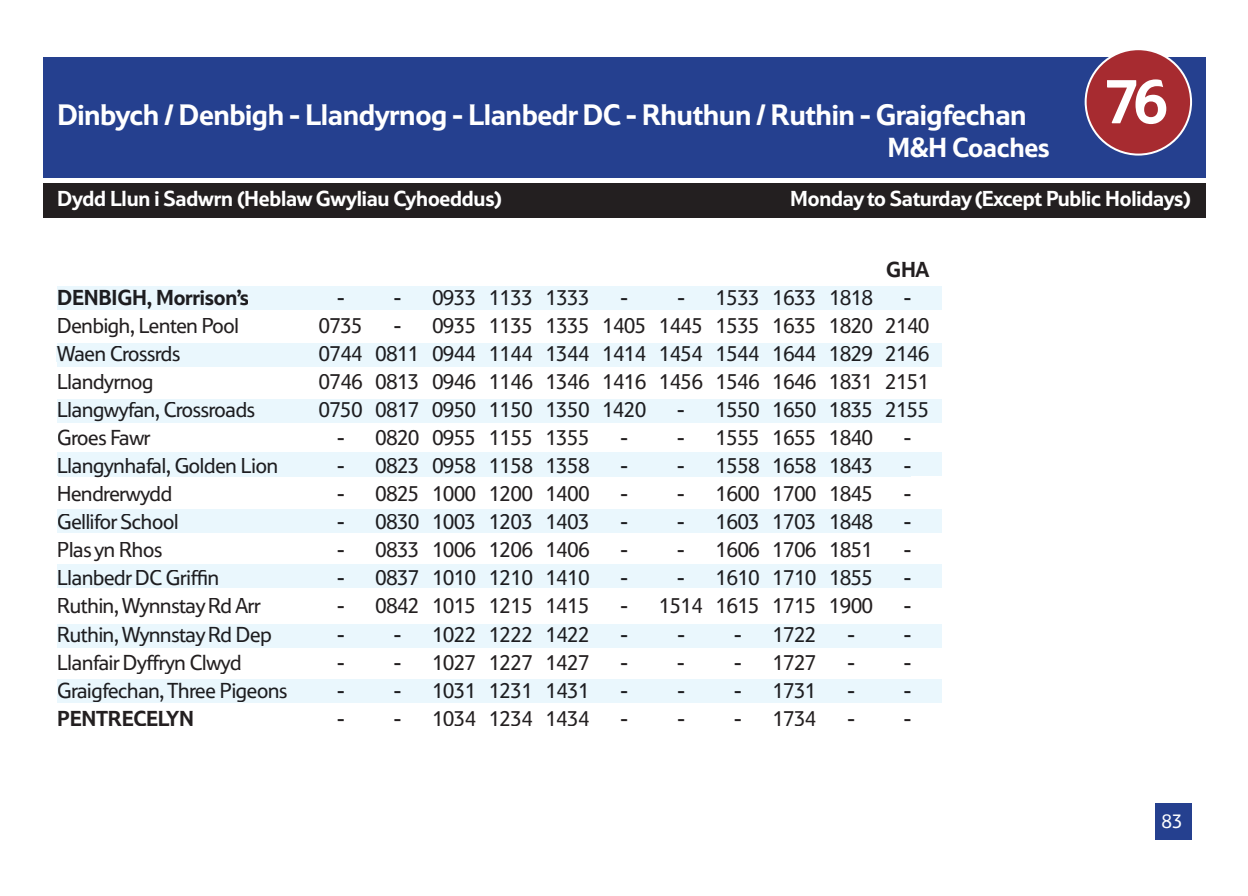
<style>
.page{position:relative;width:1248px;height:896px;background:#fff}
.page>*{position:absolute;margin:0;border:0;box-sizing:border-box;transform-origin:0 0}
.t1{font:700 30px "Tesco";letter-spacing:-.04em;color:#fff}
.t2{font:700 28px "Tesco";letter-spacing:-.04em;color:#fff}
.t3{font:22px "Tesco";letter-spacing:-.04em;color:#231f20}
.t4{font:22px "Tesco";letter-spacing:-.04em;color:#1d1d20}
.t5{font:700 22px "Tesco";letter-spacing:-.04em;color:#fff}
.t6{font:700 22px "Tesco";letter-spacing:-.04em;color:#1d1d20}
.t7{font:700 22px "Tesco";letter-spacing:-.04em;color:#231f20}
.t8{font:20px "Tesco";color:#fff}
.s1{font-size:64px}
</style>
<div class="page">
<div style="left:57px;top:624px;width:884px;height:23px;background:#eaf7fd"></div>
<div style="left:57px;top:679px;width:884px;height:24px;background:#eaf7fd"></div>
<div style="left:57px;top:286px;width:884px;height:24px;background:#eaf7fd"></div>
<div style="left:57px;top:452px;width:884px;height:24px;background:#eaf7fd"></div>
<div style="left:57px;top:509px;width:884px;height:24px;background:#eaf7fd"></div>
<div style="left:57px;top:564px;width:884px;height:24px;background:#eaf7fd"></div>
<div style="left:57px;top:343px;width:884px;height:24px;background:#eaf7fd"></div>
<div style="left:57px;top:399px;width:884px;height:23px;background:#eaf7fd"></div>
<div style="left:43px;top:183px;width:1163px;height:35px;background:#231f20"></div>
<div style="left:43px;top:57px;width:1163px;height:121px;background:#25408f"></div>
<div style="left:1085px;top:49px;width:105px;height:106px;background:#a72b30;border-radius:50%"></div>
<div style="left:1084px;top:48px;width:107px;height:108px;border:2px solid #fff;border-radius:50%"></div>
<div style="left:1155px;top:803px;width:36px;height:36px;background:#25408f"></div>
<h1 class="t1" style="left:57px;top:97px;width:1112px">Dinbych / Denbigh - Llandyrnog - Llanbedr DC - Rhuthun / Ruthin - Graigfechan <span class="s1">76</span></h1>
<p class="t2" style="left:887px;top:131px;width:164px">M&amp;H Coaches</p>
<p class="t5" style="left:57px;top:186px;width:447px">Dydd Llun i Sadwrn (Heblaw Gwyliau Cyhoeddus)</p>
<p class="t5" style="left:789px;top:186px;width:403px">Monday to Saturday (Except Public Holidays)</p>
<p class="t7" style="left:885px;top:257px;width:45px">GHA</p>
<p class="t6" style="left:57px;top:285px;width:194px">DENBIGH, Morrison’s</p>
<p class="t4" style="left:337px;top:285px;width:66px">- -</p>
<p class="t4" style="left:432px;top:285px;width:159px">0933 1133 1333</p>
<p class="t4" style="left:620px;top:285px;width:66px">- -</p>
<p class="t4" style="left:715px;top:285px;width:159px">1533 1633 1818</p>
<p class="t4" style="left:903px;top:285px;width:10px">-</p>
<p class="t3" style="left:57px;top:313px;width:184px">Denbigh, Lenten Pool</p>
<p class="t3" style="left:318px;top:313px;width:46px">0735</p>
<p class="t3" style="left:393px;top:313px;width:537px">- 0935 1135 1335 1405 1445 1535 1635 1820 2140</p>
<p class="t4" style="left:57px;top:341px;width:126px">Waen Crossrds</p>
<p class="t4" style="left:318px;top:341px;width:612px">0744 0811 0944 1144 1344 1414 1454 1544 1644 1829 2146</p>
<p class="t3" style="left:57px;top:369px;width:98px">Llandyrnog</p>
<p class="t3" style="left:318px;top:369px;width:612px">0746 0813 0946 1146 1346 1416 1456 1546 1646 1831 2151</p>
<p class="t4" style="left:57px;top:397px;width:200px">Llangwyfan, Crossroads</p>
<p class="t4" style="left:318px;top:397px;width:329px">0750 0817 0950 1150 1350 1420</p>
<p class="t4" style="left:677px;top:397px;width:254px">- 1550 1650 1835 2155</p>
<p class="t3" style="left:57px;top:425px;width:96px">Groes Fawr</p>
<p class="t3" style="left:336px;top:425px;width:254px">- 0820 0955 1155 1355</p>
<p class="t3" style="left:620px;top:425px;width:66px">- -</p>
<p class="t3" style="left:715px;top:425px;width:159px">1555 1655 1840</p>
<p class="t3" style="left:903px;top:425px;width:10px">-</p>
<p class="t3" style="left:57px;top:453px;width:223px">Llangynhafal, Golden Lion</p>
<p class="t3" style="left:337px;top:453px;width:254px">- 0823 0958 1158 1358</p>
<p class="t3" style="left:620px;top:453px;width:66px">- -</p>
<p class="t3" style="left:715px;top:453px;width:159px">1558 1658 1843</p>
<p class="t3" style="left:903px;top:453px;width:10px">-</p>
<p class="t3" style="left:57px;top:481px;width:117px">Hendrerwydd</p>
<p class="t3" style="left:337px;top:481px;width:254px">- 0825 1000 1200 1400</p>
<p class="t3" style="left:620px;top:481px;width:66px">- -</p>
<p class="t3" style="left:715px;top:481px;width:159px">1600 1700 1845</p>
<p class="t3" style="left:903px;top:481px;width:10px">-</p>
<p class="t4" style="left:57px;top:509px;width:123px">Gellifor School</p>
<p class="t4" style="left:337px;top:509px;width:254px">- 0830 1003 1203 1403</p>
<p class="t4" style="left:620px;top:509px;width:66px">- -</p>
<p class="t4" style="left:715px;top:509px;width:159px">1603 1703 1848</p>
<p class="t4" style="left:903px;top:509px;width:10px">-</p>
<p class="t3" style="left:57px;top:537px;width:108px">Plas yn Rhos</p>
<p class="t3" style="left:337px;top:537px;width:254px">- 0833 1006 1206 1406</p>
<p class="t3" style="left:620px;top:537px;width:66px">- -</p>
<p class="t3" style="left:715px;top:537px;width:159px">1606 1706 1851</p>
<p class="t3" style="left:903px;top:537px;width:10px">-</p>
<p class="t4" style="left:57px;top:565px;width:164px">Llanbedr DC Griffin</p>
<p class="t4" style="left:337px;top:565px;width:254px">- 0837 1010 1210 1410</p>
<p class="t4" style="left:620px;top:565px;width:66px">- -</p>
<p class="t4" style="left:715px;top:565px;width:159px">1610 1710 1855</p>
<p class="t4" style="left:903px;top:565px;width:10px">-</p>
<p class="t3" style="left:57px;top:593px;width:206px">Ruthin, Wynnstay Rd Arr</p>
<p class="t3" style="left:337px;top:593px;width:254px">- 0842 1015 1215 1415</p>
<p class="t3" style="left:620px;top:593px;width:254px">- 1514 1615 1715 1900</p>
<p class="t3" style="left:903px;top:593px;width:10px">-</p>
<p class="t4" style="left:57px;top:621px;width:217px">Ruthin, Wynnstay Rd Dep</p>
<p class="t4" style="left:337px;top:621px;width:66px">- -</p>
<p class="t4" style="left:432px;top:621px;width:159px">1022 1222 1422</p>
<p class="t4" style="left:620px;top:621px;width:66px">- -</p>
<p class="t4" style="left:733px;top:621px;width:84px">- 1722</p>
<p class="t4" style="left:847px;top:621px;width:66px">- -</p>
<p class="t3" style="left:57px;top:649px;width:187px">Llanfair Dyffryn Clwyd</p>
<p class="t3" style="left:336px;top:649px;width:66px">- -</p>
<p class="t3" style="left:432px;top:649px;width:159px">1027 1227 1427</p>
<p class="t3" style="left:620px;top:649px;width:66px">- -</p>
<p class="t3" style="left:733px;top:649px;width:84px">- 1727</p>
<p class="t3" style="left:847px;top:649px;width:66px">- -</p>
<p class="t4" style="left:57px;top:677px;width:233px">Graigfechan, Three Pigeons</p>
<p class="t4" style="left:337px;top:677px;width:66px">- -</p>
<p class="t4" style="left:432px;top:677px;width:159px">1031 1231 1431</p>
<p class="t4" style="left:620px;top:677px;width:66px">- -</p>
<p class="t4" style="left:733px;top:677px;width:84px">- 1731</p>
<p class="t4" style="left:847px;top:677px;width:66px">- -</p>
<p class="t7" style="left:57px;top:705px;width:139px">PENTRECELYN</p>
<p class="t3" style="left:336px;top:705px;width:66px">- -</p>
<p class="t3" style="left:432px;top:705px;width:159px">1034 1234 1434</p>
<p class="t3" style="left:620px;top:705px;width:66px">- -</p>
<p class="t3" style="left:733px;top:705px;width:84px">- 1734</p>
<p class="t3" style="left:847px;top:705px;width:66px">- -</p>
<p class="t8" style="left:1161px;top:809px;width:23px">83</p>
</div>
